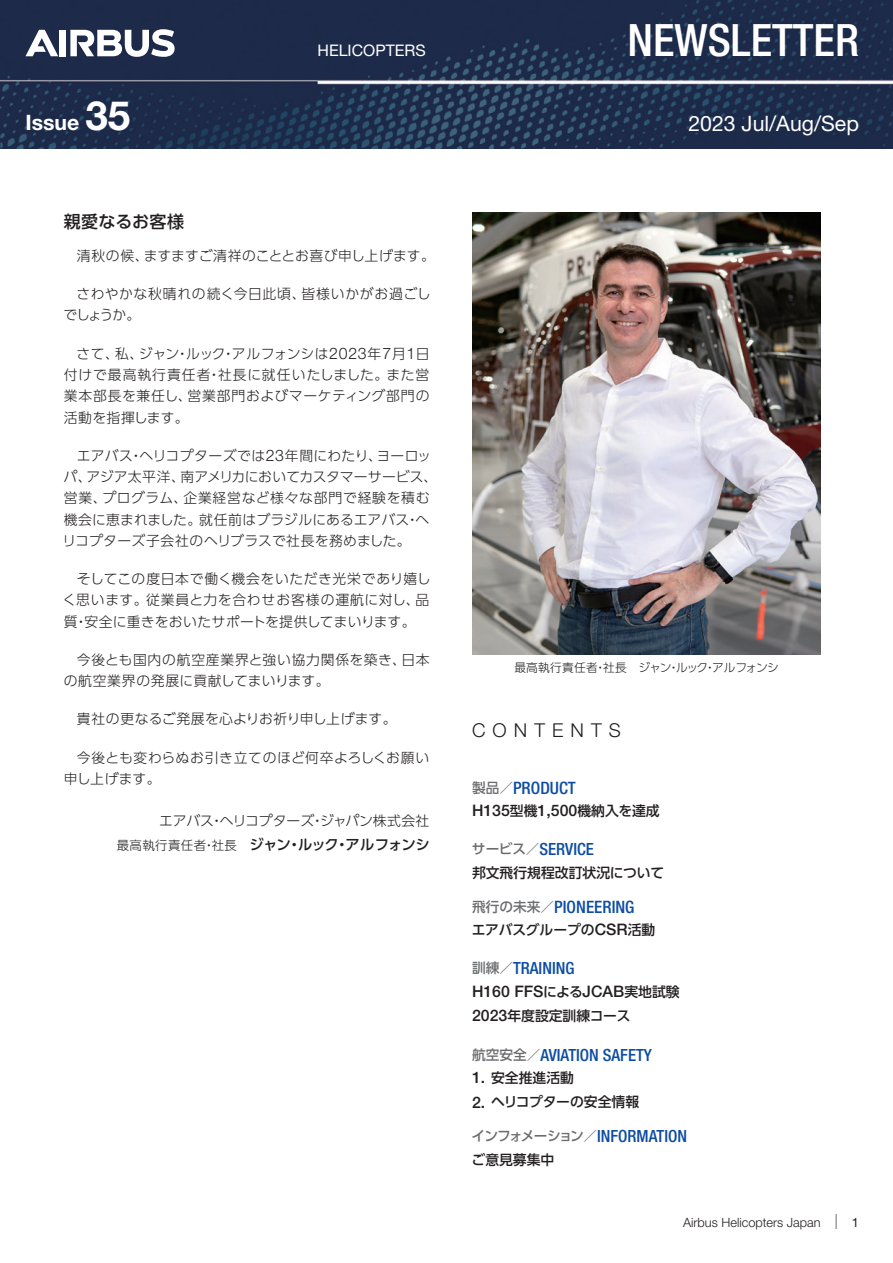
<style>
.page{position:relative;width:893px;height:1263px;background:#fff}
.page>*{position:absolute;margin:0;border:0;box-sizing:border-box;transform-origin:0 0}
.t1{font:500 condensed 44.7px "Helvetica Neue";color:#fff}
.t2{font:21.3px "Helvetica Neue";color:#fff}
.t3{font:700 21.3px "Helvetica Neue";color:#fff}
.t4{font:300 19.2px "Helvetica Neue";letter-spacing:.37em;color:#231f20}
.t5{font:500 condensed 17.1px "Helvetica Neue";color:#0d4da1}
.t6{font:500 16.95px "UD Shin Go Pro";letter-spacing:.02em;color:#231f20}
.t7{font:500 condensed 16.8px "Helvetica Neue";color:#0d4da1}
.t8{font:500 15.9px "Helvetica Neue";color:#231f20}
.t9{font:15.9px "Helvetica Neue";color:#fff}
.t10{font:500 14.4px "UD Shin Go Pro";letter-spacing:-.065em;color:#231f20}
.t11{font:300 13.8px/21.3px "UD Shin Go Pro";letter-spacing:.025em;color:#231f20}
.t12{font:500 13.8px "UD Shin Go Pro";color:#231f20}
.t13{font:300 13.8px/21.3px "UD Shin Go Pro";letter-spacing:.05em;color:#231f20}
.t14{font:300 13.8px "UD Shin Go Pro";letter-spacing:.005em;color:#231f20}
.t15{font:300 13.8px "UD Shin Go Pro";letter-spacing:-.005em;color:#231f20}
.t16{font:300 12.75px "Helvetica Neue";color:#231f20}
.t17{font:12.75px "Helvetica Neue";color:#231f20}
.t18{font:300 11.7px "UD Shin Go Pro";letter-spacing:-.015em;color:#231f20}
.s1{font-size:40.35px}
.s2{font-family:"Helvetica Neue";font-size:15.9px}
.s3{font-weight:300;font-size:12.45px}
.s4{font-family:"UD Shin Go Pro";font-stretch:normal;font-size:13.65px;color:#6c6d70}
.s5{font-family:"UD Shin Go Pro";font-size:13.8px}
</style>
<div class="page">
<img style="left:472px;top:213px;width:349px;height:442px">
<img style="left:0;top:0;width:893px;height:149px">
<div style="left:60px;top:30px;width:6px;height:26px;background:#fff"></div>
<svg style="left:26px;top:30px;width:32px;height:26px"></svg>
<svg style="left:70px;top:29px;width:105px;height:28px"></svg>
<svg style="left:836px;top:1214px;width:1px;height:15px"></svg>
<h2 class="t3" style="left:26px;top:110px;width:106px">Issue <span class="s1">35</span></h2>
<p class="t9" style="left:317px;top:41px;width:110px">HELICOPTERS</p>
<p class="t6" style="left:64px;top:207px;width:122px">親愛なるお客様</p>
<p class="t14" style="left:77px;top:244px;width:360px">清秋の候、ますますご清祥のこととお喜び申し上げます。</p>
<p class="t11" style="left:64px;top:283px;width:368px;text-indent:13px">さわやかな秋晴れの続く今日此頃、皆様いかがお過ごしでしょうか。</p>
<p class="t11" style="left:64px;top:342px;width:367px;text-align:justify;text-indent:13px">さて、私、ジャン・ルック・アルフォンシは<span class="s2">2023</span>年<span class="s2">7</span>月<span class="s2">1</span>日付けで最高執行責任者・社長に就任いたしました。また営業本部長を兼任し、営業部門およびマーケティング部門の活動を指揮します。</p>
<p class="t11" style="left:63px;top:444px;width:376px;text-indent:14px">エアバス・ヘリコプターズでは<span class="s2">23</span>年間にわたり、ヨーロッパ、アジア太平洋、南アメリカにおいてカスタマーサービス、営業、プログラム、企業経営など様々な部門で経験を積む機会に恵まれました。就任前はブラジルにあるエアバス・ヘリコプターズ子会社のヘリブラスで社長を務めました。</p>
<p class="t11" style="left:63px;top:568px;width:369px;text-align:justify;text-indent:14px">そしてこの度日本で働く機会をいただき光栄であり嬉しく思います。従業員と力を合わせお客様の運航に対し、品質・安全に重きをおいたサポートを提供してまいります。</p>
<p class="t13" style="left:64px;top:648px;width:367px;text-indent:13px">今後とも国内の航空産業界と強い協力関係を築き、日本の航空業界の発展に貢献してまいります。</p>
<p class="t11" style="left:77px;top:708px;width:321px">貴社の更なるご発展を心よりお祈り申し上げます。</p>
<p class="t11" style="left:64px;top:746px;width:367px;text-indent:13px">今後とも変わらぬお引き立てのほど何卒よろしくお願い申し上げます。</p>
<p class="t15" style="left:159px;top:810px;width:272px">エアバス・ヘリコプターズ・ジャパン株式会社</p>
<p class="t10" style="left:117px;top:832px;width:315px"><span class="s3">最高執行責任者・社長　</span>ジャン・ルック・アルフォンシ</p>
<h1 class="t1" style="left:627px;top:14px;width:233px">NEWSLETTER</h1>
<h2 class="t2" style="left:688px;top:111px;width:172px">2023 Jul/Aug/Sep</h2>
<p class="t18" style="left:514px;top:658px;width:266px">最高執行責任者・社長　ジャン・ルック・アルフォンシ</p>
<h3 class="t4" style="left:472px;top:719px;width:150px">CONTENTS</h3>
<p class="t5" style="left:472px;top:778px;width:105px"><span class="s4">製品／</span>PRODUCT</p>
<p class="t8" style="left:472px;top:801px;width:189px">H135<span class="s5">型機</span>1,500<span class="s5">機納入を達成</span></p>
<p class="t7" style="left:472px;top:839px;width:123px"><span class="s4">サービス／</span>SERVICE</p>
<p class="t12" style="left:472px;top:861px;width:194px">邦文飛行規程改訂状況について</p>
<p class="t5" style="left:472px;top:897px;width:164px"><span class="s4">飛行の未来／</span>PIONEERING</p>
<p class="t12" style="left:472px;top:918px;width:185px">エアバスグループの<span class="s2">CSR</span>活動</p>
<p class="t7" style="left:472px;top:958px;width:104px"><span class="s4">訓練／</span>TRAINING</p>
<p class="t8" style="left:472px;top:982px;width:209px">H160 FFS<span class="s5">による</span>JCAB<span class="s5">実地試験</span></p>
<p class="t12" style="left:472px;top:1005px;width:160px"><span class="s2">2023</span>年度設定訓練コース</p>
<p class="t7" style="left:472px;top:1044px;width:182px"><span class="s4">航空安全／</span>AVIATION SAFETY</p>
<p class="t12" style="left:472px;top:1066px;width:104px"><span class="s2">1.</span> 安全推進活動</p>
<p class="t12" style="left:472px;top:1091px;width:169px"><span class="s2">2.</span> ヘリコプターの安全情報</p>
<p class="t7" style="left:472px;top:1126px;width:217px"><span class="s4">インフォメーション／</span>INFORMATION</p>
<p class="t12" style="left:471px;top:1148px;width:84px">ご意見募集中</p>
<p class="t16" style="left:683px;top:1215px;width:139px">Airbus Helicopters Japan</p>
<p class="t17" style="left:852px;top:1215px;width:9px">1</p>
</div>
